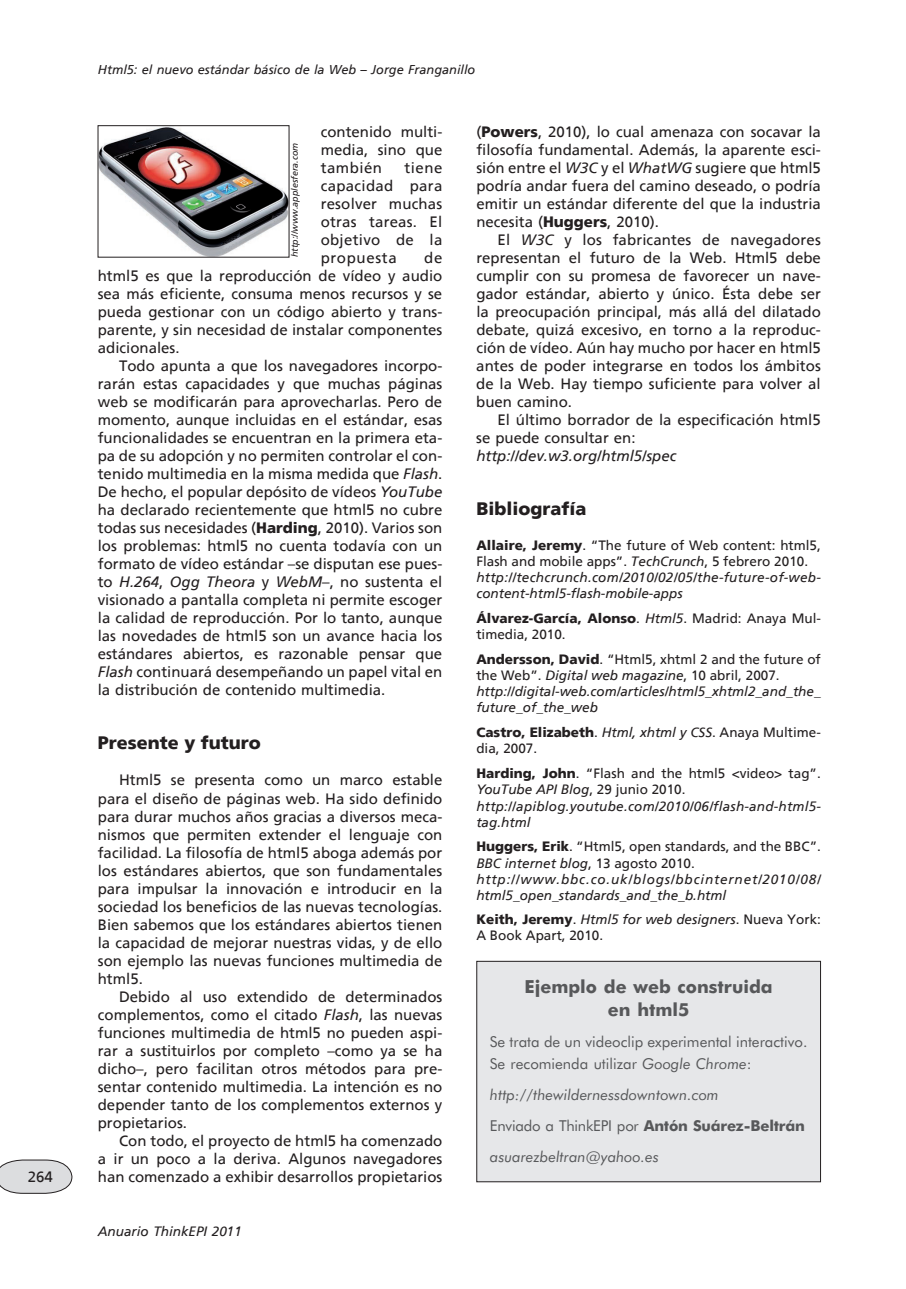
<style>
.page{position:relative;width:906px;height:1289px;background:#fff}
.page>*{position:absolute;margin:0;border:0;box-sizing:border-box;transform-origin:0 0}
.t1{font:700 18px/22.5px "Futura BT";color:#57585a;text-align:center}
.t2{font:18px "Frutiger 75 Black A";color:#231f20}
.t3{font:15px/18px "Frutiger 55 Roman A";color:#231f20;text-align:justify}
.t4{font:italic 15px/31px "Futura BT";color:#57585a}
.t5{font:15px/22.5px "Futura BT";color:#57585a}
.t6{font:15px "Frutiger 56 Italic A";color:#231f20}
.t7{font:13.5px/16.2px "Frutiger 56 Italic A";color:#231f20}
.t8{font:13.5px/24.8px "Frutiger 55 Roman A";color:#231f20}
.t9{font:13.5px "Frutiger 75 Black A";color:#231f20}
.t10{font:13.5px/16.2px "Frutiger 56 Italic A";letter-spacing:.02em;color:#231f20}
.t11{font:12.75px "Frutiger 56 Italic A";color:#231f20}
.t12{font:9px "Frutiger 56 Italic A";color:#231f20}
.s1{font-family:"Frutiger 56 Italic A"}
.s2{font-family:"Frutiger 75 Black A"}
.s3{font-family:"Frutiger 55 Roman A"}
.s4{font-style:italic}
.s5{font-style:normal}
.s6{font-weight:700;font-style:normal}
</style>
<div class="page">
<svg style="left:0;top:1159px;width:73px;height:34px;background:#d6d6d8"></svg>
<img style="left:100px;top:127px;width:187px;height:128px">
<div style="left:98px;top:125px;width:191px;height:132px;border:1px solid #231f20"></div>
<div style="left:477px;top:961px;width:343px;height:220px;background:#e6e7e9"></div>
<div style="left:476px;top:960px;width:345px;height:222px;border:1px solid #231f20"></div>
<p class="t3" style="left:28px;top:1167px;width:27px">264</p>
<p class="t11" style="left:98px;top:62px;width:379px">Html5: el nuevo estándar básico de la Web – Jorge Franganillo</p>
<p class="t11" style="left:98px;top:62px;width:429px">???????????????????????????????????????????????????????????????????</p>
<p class="t3" style="left:321px;top:123px;width:123px">contenido multi&shy;media, sino que también</p>
<p class="t12" style="left:289px;top:257px;width:116px;rotate:-90deg">http://www.applesfera.com</p>
<p class="t3" style="left:321px;top:159px;width:123px;text-indent:84px">tiene capacidad para resolver muchas otras tareas. El objetivo de la propuesta</p>
<p class="t3" style="left:98px;top:249px;width:346px;text-indent:326px">de html5 es que la reproducción de vídeo y audio sea más eficiente, consuma menos recursos y se pueda gestionar con un código abierto y trans&shy;parente, y sin necesidad de instalar componentes adicionales.</p>
<p class="t3" style="left:98px;top:357px;width:346px;text-indent:21px">Todo apunta a que los navegadores incorpo&shy;rarán estas capacidades y que muchas páginas web se modificarán para aprovecharlas. Pero de momento, aunque incluidas en el estándar, esas funcionalidades se encuentran en la primera eta&shy;pa de su adopción y no permiten controlar el con&shy;tenido multimedia en la misma medida que <span class="s1">Flash</span>.<br>De hecho, el popular depósito de vídeos <span class="s1">YouTube </span>ha declarado recientemente que html5 no cubre todas sus necesidades (<span class="s2">Harding</span>, 2010). Varios son los problemas: html5 no cuenta todavía con un formato de vídeo estándar –se disputan ese pues&shy;to <span class="s1">H.264</span>, <span class="s1">Ogg Theora</span> y <span class="s1">WebM</span>–, no sustenta el visionado a pantalla completa ni permite escoger la calidad de reproducción. Por lo tanto, aunque las novedades de html5 son un avance hacia los estándares abiertos, es razonable pensar que <span class="s1">Flash</span> continuará desempeñando un papel vital en la distribución de contenido multimedia.</p>
<p class="t2" style="left:98px;top:732px;width:165px">Presente y futuro</p>
<p class="t3" style="left:98px;top:771px;width:346px;text-indent:21px">Html5 se presenta como un marco estable para el diseño de páginas web. Ha sido definido para durar muchos años gracias a diversos meca&shy;nismos que permiten extender el lenguaje con facilidad. La filosofía de html5 aboga además por los estándares abiertos, que son fundamentales para impulsar la innovación e introducir en la sociedad los beneficios de las nuevas tecnologías.<br>Bien sabemos que los estándares abiertos tienen la capacidad de mejorar nuestras vidas, y de ello son ejemplo las nuevas funciones multimedia de html5.</p>
<p class="t3" style="left:98px;top:987px;width:346px;text-indent:21px">Debido al uso extendido de determinados complementos, como el citado <span class="s1">Flash</span>, las nuevas funciones multimedia de html5 no pueden aspi&shy;rar a sustituirlos por completo –como ya se ha dicho–, pero facilitan otros métodos para pre&shy;sentar contenido multimedia. La intención es no depender tanto de los complementos externos y propietarios.</p>
<p class="t3" style="left:98px;top:1131px;width:346px;text-indent:21px">Con todo, el proyecto de html5 ha comenzado a ir un poco a la deriva. Algunos navegadores han comenzado a exhibir desarrollos propietarios</p>
<p class="t7" style="left:98px;top:1222px;width:146px">Anuario ThinkEPI 2011</p>
<p class="t3" style="left:476px;top:123px;width:346px">(<span class="s2">Powers</span>, 2010), lo cual amenaza con socavar la filosofía fundamental. Además, la aparente esci&shy;sión entre el <span class="s1">W3C</span> y el <span class="s1">WhatWG</span> sugiere que html5 podría andar fuera del camino deseado, o podría emitir un estándar diferente del que la industria necesita (<span class="s2">Huggers</span>, 2010).</p>
<p class="t3" style="left:476px;top:231px;width:346px;text-indent:21px">El <span class="s1">W3C</span> y los fabricantes de navegadores representan el futuro de la Web. Html5 debe cumplir con su promesa de favorecer un nave&shy;gador estándar, abierto y único. Ésta debe ser la preocupación principal, más allá del dilatado debate, quizá excesivo, en torno a la reproduc&shy;ción de vídeo. Aún hay mucho por hacer en html5 antes de poder integrarse en todos los ámbitos de la Web. Hay tiempo suficiente para volver al buen camino.</p>
<p class="t3" style="left:476px;top:411px;width:346px;text-indent:21px">El último borrador de la especificación html5 se puede consultar en:</p>
<p class="t6" style="left:476px;top:447px;width:202px">http://dev.w3.org/html5/spec</p>
<p class="t2" style="left:476px;top:498px;width:112px">Bibliografía</p>
<p class="t8" style="left:476px;top:536px;width:346px;line-height:16.2px"><span class="s2">Allaire, Jeremy</span>. “The future of Web content: html5,<br>Flash and mobile apps”. <span class="s1">TechCrunch</span>, 5 febrero 2010.</p>
<p class="t10" style="left:476px;top:569px;width:346px">http://techcrunch.com/2010/02/05/the-future-of-web&shy;content-html5-flash-mobile-apps</p>
<p class="t9" style="left:476px;top:610px;width:346px">Álvarez-García, Alonso<span class="s3">.</span> <span class="s1">Html5</span><span class="s3">. Madrid: Anaya Mul-</span></p>
<p class="t8" style="left:476px;top:622px;width:346px">timedia, 2010.<br><span class="s2">Andersson, David</span>. “Html5, xhtml 2 and the future of</p>
<p class="t8" style="left:476px;top:663px;width:305px">the Web”. <span class="s1">Digital web magazine</span>, 10 abril, 2007.</p>
<p class="t7" style="left:476px;top:683px;width:346px">http://digital-web.com/articles/html5_xhtml2_and_the_ future_of_the_web</p>
<p class="t9" style="left:476px;top:724px;width:346px">Castro, Elizabeth<span class="s3">.</span> <span class="s1">Html, xhtml y CSS</span><span class="s3">. Anaya Multime-</span></p>
<p class="t8" style="left:476px;top:736px;width:346px">dia, 2007.<br><span class="s2">Harding, John</span>. “Flash and the html5 &lt;video&gt; tag”.</p>
<p class="t7" style="left:476px;top:781px;width:346px">YouTube API Blog<span class="s3">, 29 junio 2010. </span>http://apiblog.youtube.com/2010/06/flash-and-html5- tag.html</p>
<p class="t8" style="left:476px;top:834px;width:346px"><span class="s2">Huggers, Erik</span>. “Html5, open standards, and the BBC”.</p>
<p class="t7" style="left:476px;top:854px;width:346px">BBC internet blog<span class="s3">, 13 agosto 2010. </span>http://www.bbc.co.uk/blogs/bbcinternet/2010/08/ html5_open_standards_and_the_b.html</p>
<p class="t7" style="left:476px;top:910px;width:346px"><span class="s2">Keith, Jeremy</span><span class="s3">.</span> Html5 for web designers<span class="s3">. Nueva York:</span></p>
<p class="t8" style="left:476px;top:922px;width:128px">A Book Apart, 2010.</p>
<p class="t1" style="left:524px;top:975px;width:250px">Ejemplo de web construida en html5</p>
<p class="t5" style="left:490px;top:1029px;width:319px">Se trata de un videoclip experimental interactivo.<br>Se recomienda utilizar <span class="s4">Google Chrome</span>:</p>
<p class="t4" style="left:490px;top:1079px;width:316px">http://thewildernessdowntown.com<br><span class="s5">Enviado a ThinkEPI por</span> <span class="s6">Antón Suárez-Beltrán </span>asuarezbeltran@yahoo.es</p>
</div>
